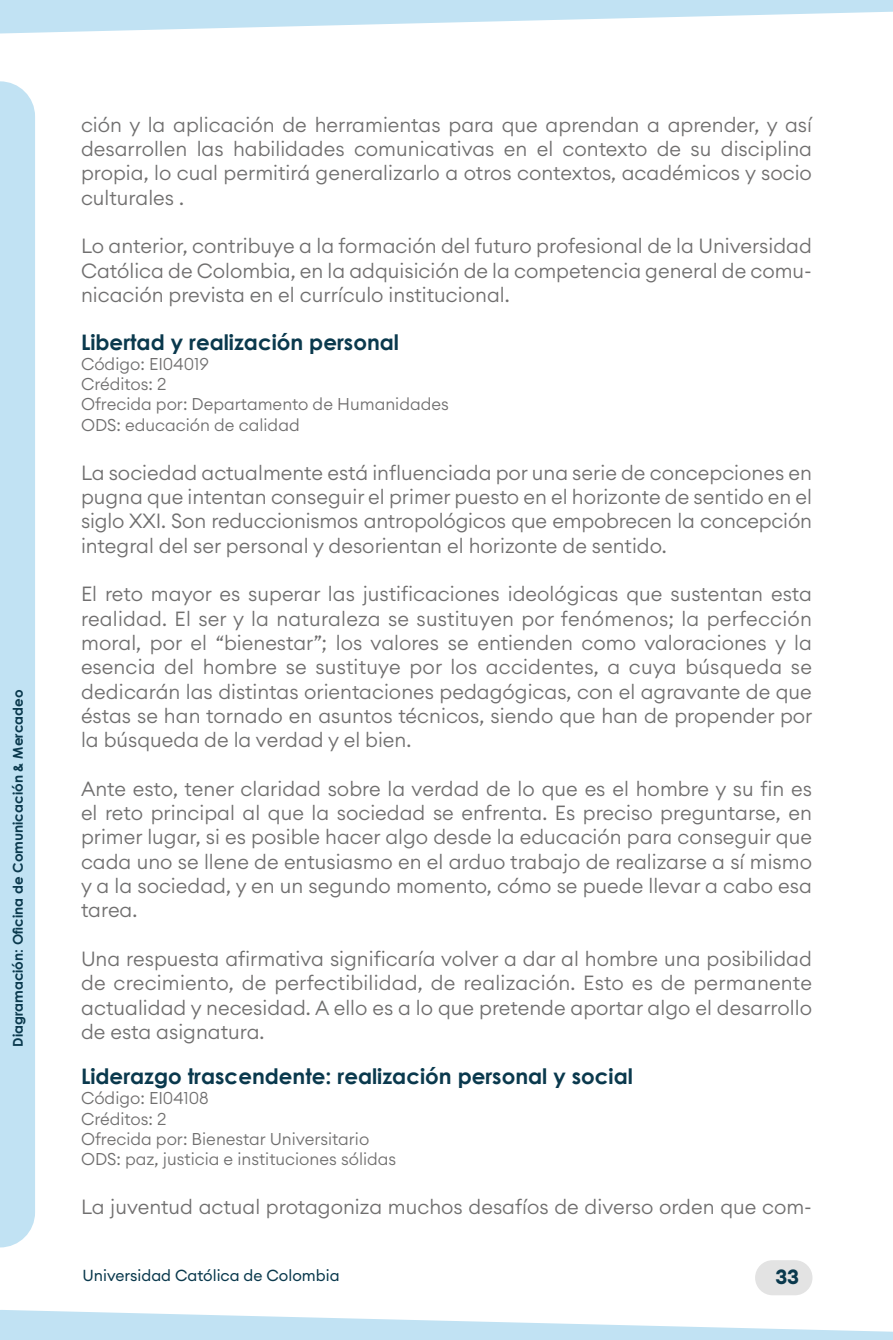
<style>
.page{position:relative;width:893px;height:1340px;background:#fff}
.page>*{position:absolute;margin:0;border:0;box-sizing:border-box;transform-origin:0 0}
.t1{font:700 21.38px "Century Gothic";color:#0a394d}
.t2{font:300 20.25px/24.3px "Euclid Circular A";color:#706f6f;text-align:justify}
.t3{font:700 20.25px "Euclid Circular A";color:#0a394d}
.t4{font:300 16.88px/20.2px "Euclid Circular A";color:#706f6f}
.t5{font:15.75px "Euclid Circular A";color:#0a394d}
.t6{font:700 13.5px "Century Gothic";color:#0a394d}
</style>
<div class="page">
<div style="left:0;top:81px;width:35px;height:1166px;background:#c1e2f3"></div>
<div style="left:755px;top:1260px;width:57px;height:35px;background:#e3e3e3;border-radius:18px"></div>
<svg style="left:0;top:0;width:893px;height:33px"></svg>
<svg style="left:0;top:1310px;width:893px;height:29px"></svg>
<p class="t6" style="left:8px;top:1046px;width:358px;rotate:-90deg">Diagramación: Oficina de Comunicación &amp; Mercadeo</p>
<p class="t2" style="left:81px;top:112px;width:732px">ción y la aplicación de herramientas para que aprendan a aprender, y así desarrollen las habilidades comunicativas en el contexto de su disciplina propia, lo cual permitirá generalizarlo a otros contextos, académicos y socio culturales .</p>
<p class="t2" style="left:81px;top:233px;width:732px">Lo anterior, contribuye a la formación del futuro profesional de la Universidad Católica de Colombia, en la adquisición de la competencia general de comu&shy;nicación prevista en el currículo institucional.</p>
<p class="t1" style="left:81px;top:326px;width:320px">Libertad y realización personal</p>
<p class="t4" style="left:81px;top:353px;width:369px">Código: EI04019<br>Créditos: 2<br>Ofrecida por: Departamento de Humanidades<br>ODS: educación de calidad</p>
<p class="t2" style="left:81px;top:460px;width:732px">La sociedad actualmente está influenciada por una serie de concepciones en pugna que intentan conseguir el primer puesto en el horizonte de sentido en el siglo XXI. Son reduccionismos antropológicos que empobrecen la concepción integral del ser personal y desorientan el horizonte de sentido.</p>
<p class="t2" style="left:81px;top:581px;width:733px">El reto mayor es superar las justificaciones ideológicas que sustentan esta realidad. El ser y la naturaleza se sustituyen por fenómenos; la perfección moral, por el “bienestar”; los valores se entienden como valoraciones y la esencia del hombre se sustituye por los accidentes, a cuya búsqueda se dedicarán las distintas orientaciones pedagógicas, con el agravante de que éstas se han tornado en asuntos técnicos, siendo que han de propender por la búsqueda de la verdad y el bien.</p>
<p class="t2" style="left:81px;top:776px;width:732px">Ante esto, tener claridad sobre la verdad de lo que es el hombre y su fin es el reto principal al que la sociedad se enfrenta. Es preciso preguntarse, en primer lugar, si es posible hacer algo desde la educación para conseguir que cada uno se llene de entusiasmo en el arduo trabajo de realizarse a sí mismo y a la sociedad, y en un segundo momento, cómo se puede llevar a cabo esa tarea.</p>
<p class="t2" style="left:81px;top:946px;width:732px">Una respuesta afirmativa significaría volver a dar al hombre una posibilidad de crecimiento, de perfectibilidad, de realización. Esto es de permanente actualidad y necesidad. A ello es a lo que pretende aportar algo el desarrollo de esta asignatura.</p>
<p class="t1" style="left:81px;top:1060px;width:553px">Liderazgo trascendente: realización personal y social</p>
<p class="t4" style="left:81px;top:1087px;width:317px">Código: EI04108<br>Créditos: 2<br>Ofrecida por: Bienestar Universitario<br>ODS: paz, justicia e instituciones sólidas</p>
<p class="t2" style="left:81px;top:1194px;width:732px">La juventud actual protagoniza muchos desafíos de diverso orden que com-</p>
<p class="t5" style="left:83px;top:1264px;width:259px">Universidad Católica de Colombia</p>
<p class="t3" style="left:775px;top:1263px;width:25px">33</p>
</div>
